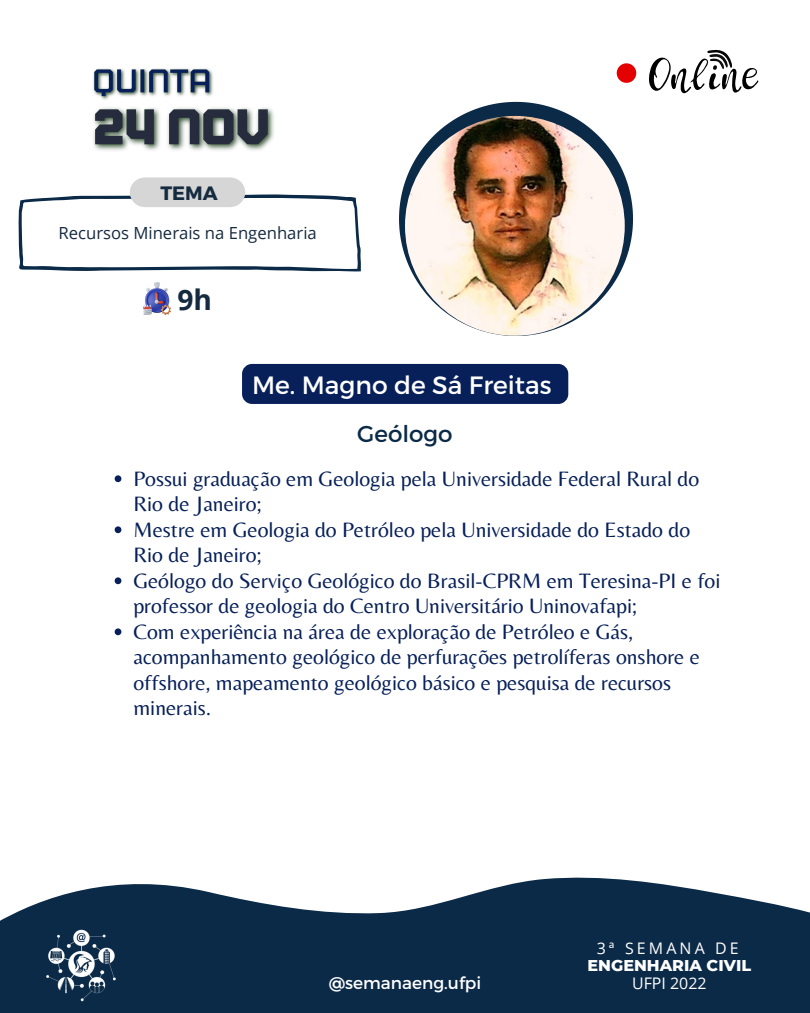
<style>
.page{position:relative;width:810px;height:1013px;background:#fff}
.page>*{position:absolute;margin:0;border:0;box-sizing:border-box;transform-origin:0 0}
.t1{font:700 28.2px "Open Sans";color:#142a3e}
.t2{font:25px "Montserrat";color:#fff}
.t3{font:23px "Montserrat";color:#0b2a47}
.t4{font:21.6px/25.5px "Belleza";color:#072059}
.t5{font:700 19.4px "Montserrat";color:#142a3e}
.t6{font:17px "Montserrat";color:#fff}
.t7{font:16.7px "Open Sans";color:#142a3e}
.t8{font:800 15.9px "Montserrat";color:#fff}
.t9{font:15.9px "Open Sans";letter-spacing:.195em;color:#fff}
.t10{font:15.9px "Open Sans";color:#fff}
</style>
<div class="page">
<svg style="left:0;top:877px;width:810px;height:135px;background:#2d4861"></svg>
<img style="left:44px;top:928px;width:74px;height:74px">
<svg style="left:399px;top:102px;width:234px;height:234px"></svg>
<img style="left:405px;top:116px;width:220px;height:220px;border-radius:50%">
<svg style="left:19px;top:194px;width:342px;height:77px"></svg>
<div style="left:145px;top:177px;width:85px;height:30px;background:#d6d6d6"></div>
<img style="left:93px;top:68px;width:120px;height:30px">
<img style="left:93px;top:98px;width:181px;height:53px">
<div style="left:242px;top:364px;width:326px;height:40px;background:#072059;border-radius:10px"></div>
<svg style="left:115px;top:475px;width:6px;height:7px"></svg>
<svg style="left:115px;top:526px;width:6px;height:7px"></svg>
<svg style="left:115px;top:577px;width:6px;height:7px"></svg>
<svg style="left:115px;top:628px;width:6px;height:7px"></svg>
<svg style="left:617px;top:63px;width:19px;height:20px"></svg>
<svg style="left:649px;top:49px;width:110px;height:45px"></svg>
<img style="left:143px;top:283px;width:27px;height:31px">
<p class="t5" style="left:160px;top:181px;width:59px">TEMA</p>
<p class="t7" style="left:58px;top:222px;width:260px">Recursos Minerais na Engenharia</p>
<h1 class="t1" style="left:177px;top:280px;width:36px">9h</h1>
<p class="t2" style="left:252px;top:369px;width:301px">Me. Magno de Sá Freitas</p>
<p class="t3" style="left:357px;top:418px;width:97px">Geólogo</p>
<p class="t4" style="left:133px;top:465px;width:588px">Possui graduação em Geologia pela Universidade Federal Rural do Rio de Janeiro;<br>Mestre em Geologia do Petróleo pela Universidade do Estado do Rio de Janeiro;<br>Geólogo do Serviço Geológico do Brasil-CPRM em Teresina-PI e foi professor de geologia do Centro Universitário Uninovafapi;<br>Com experiência na área de exploração de Petróleo e Gás, acompanhamento geológico de perfurações petrolíferas onshore e offshore, mapeamento geológico básico e pesquisa de recursos minerais.</p>
<p class="t9" style="left:597px;top:937px;width:144px">3ª SEMANA DE</p>
<p class="t8" style="left:588px;top:955px;width:165px">ENGENHARIA CIVIL</p>
<p class="t6" style="left:329px;top:971px;width:154px">@semanaeng.ufpi</p>
<p class="t10" style="left:632px;top:971px;width:76px">UFPI 2022</p>
</div>
